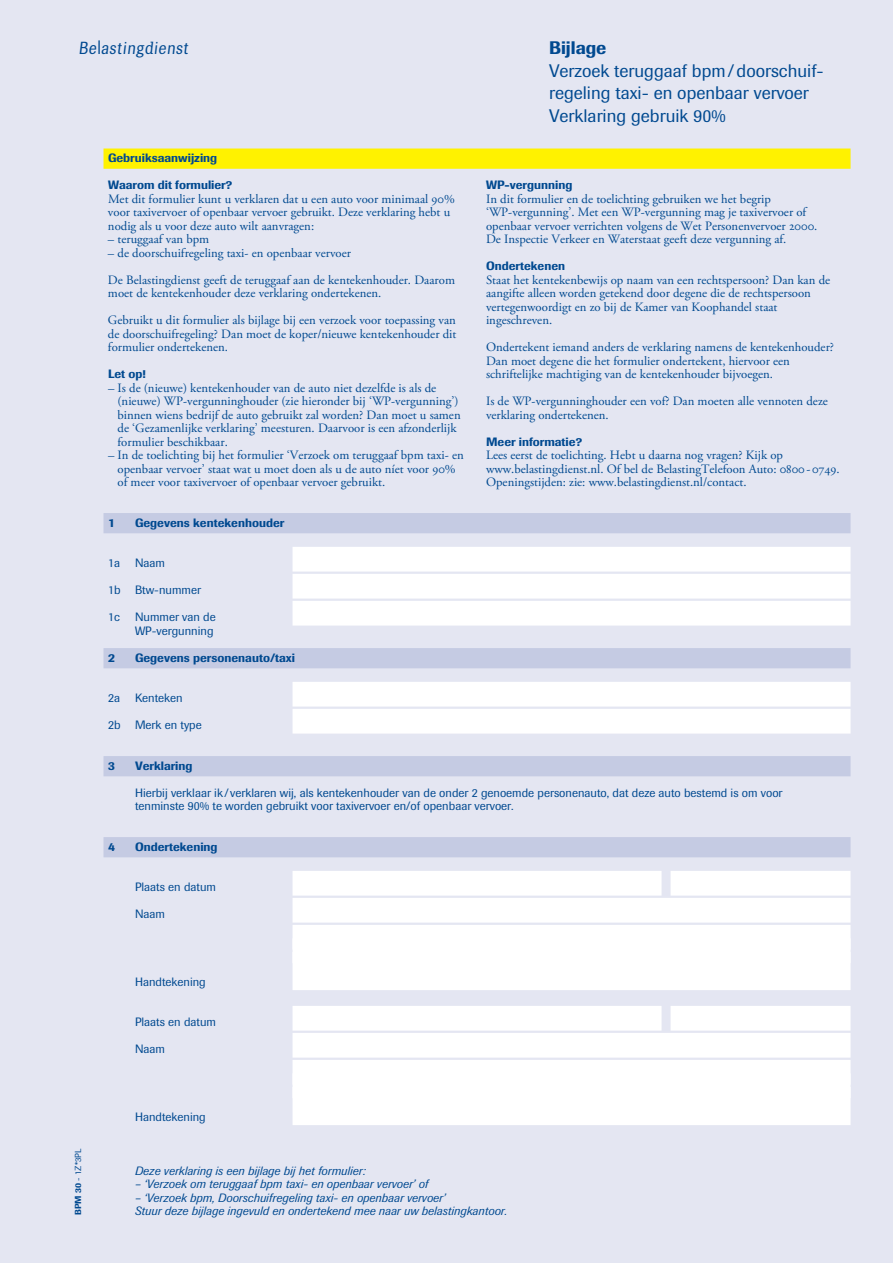
<style>
.page{position:relative;width:893px;height:1263px;background:#e4e6f2}
.page>*{position:absolute;margin:0;border:0;box-sizing:border-box;transform-origin:0 0}
.t1{font:18px/22.5px "Imago BQ";color:#004990}
.t2{font:500 18px "Imago BQ";color:#004990}
.t3{font:17.4px "B Dfont";color:#004990}
.t4{font:12.75px/13.5px "Adobe Garamond Pro";color:#004990}
.t5{font:12px/13.5px "Imago BQ";color:#004990}
.t6{font:italic 12px/13.5px "Imago BQ";color:#004990}
.t7{font:500 12px "Imago BQ";color:#004990}
.t8{font:8.7px "Imago BQ";color:#004990}
.s1{font-family:"Adobe Garamond Exp"}
.s2{font-weight:500}
</style>
<div class="page">
<div style="left:104px;top:148px;width:746px;height:21px;background:#fff200"></div>
<div style="left:104px;top:513px;width:746px;height:20px;background:#c5cbe3"></div>
<div style="left:292px;top:547px;width:558px;height:25px;background:#fff"></div>
<div style="left:292px;top:574px;width:558px;height:24px;background:#fff"></div>
<div style="left:292px;top:601px;width:558px;height:25px;background:#fff"></div>
<div style="left:104px;top:648px;width:746px;height:20px;background:#c5cbe3"></div>
<div style="left:292px;top:682px;width:558px;height:24px;background:#fff"></div>
<div style="left:292px;top:709px;width:558px;height:25px;background:#fff"></div>
<div style="left:104px;top:756px;width:746px;height:20px;background:#c5cbe3"></div>
<div style="left:104px;top:837px;width:746px;height:20px;background:#c5cbe3"></div>
<div style="left:292px;top:871px;width:370px;height:25px;background:#fff"></div>
<div style="left:670px;top:871px;width:180px;height:25px;background:#fff"></div>
<div style="left:292px;top:898px;width:558px;height:25px;background:#fff"></div>
<div style="left:292px;top:925px;width:558px;height:25px;background:#fff"></div>
<div style="left:292px;top:938px;width:558px;height:25px;background:#fff"></div>
<div style="left:292px;top:952px;width:558px;height:38px;background:#fff"></div>
<div style="left:292px;top:1006px;width:370px;height:25px;background:#fff"></div>
<div style="left:670px;top:1006px;width:180px;height:25px;background:#fff"></div>
<div style="left:292px;top:1033px;width:558px;height:25px;background:#fff"></div>
<div style="left:292px;top:1060px;width:558px;height:25px;background:#fff"></div>
<div style="left:292px;top:1073px;width:558px;height:25px;background:#fff"></div>
<div style="left:292px;top:1087px;width:558px;height:38px;background:#fff"></div>
<h2 class="t3" style="left:80px;top:37px;width:110px">12345</h2>
<h1 class="t2" style="left:549px;top:37px;width:59px">Bijlage</h1>
<h1 class="t1" style="left:549px;top:61px;width:276px">Verzoek teruggaaf bpm / doorschuif&shy;regeling taxi- en openbaar vervoer<br>Verklaring gebruik 90%</h1>
<p class="t7" style="left:108px;top:151px;width:111px">Gebruiksaanwijzing</p>
<p class="t7" style="left:108px;top:178px;width:126px">Waarom dit formulier?</p>
<p class="t4" style="left:108px;top:192px;width:348px">Met dit formulier kunt u verklaren dat u een auto voor minimaal <span class="s1">90</span>% voor taxivervoer of openbaar vervoer gebruikt. Deze verklaring hebt u nodig als u voor deze auto wilt aanvragen:</p>
<p class="t4" style="left:108px;top:233px;width:103px">– teruggaaf van bpm</p>
<p class="t4" style="left:108px;top:240px;width:349px;line-height:27px">– de doorschuifregeling taxi- en openbaar vervoer<br>De Belastingdienst geeft de teruggaaf aan de kentekenhouder. Daarom</p>
<p class="t4" style="left:108px;top:280px;width:349px;line-height:27px">moet de kentekenhouder deze verklaring ondertekenen.<br>Gebruikt u dit formulier als bijlage bij een verzoek voor toepassing van</p>
<p class="t4" style="left:108px;top:327px;width:350px">de doorschuifregeling? Dan moet de koper/nieuwe kentekenhouder dit formulier ondertekenen.</p>
<p class="t7" style="left:108px;top:367px;width:39px">Let op!</p>
<p class="t4" style="left:118px;top:381px;width:345px;text-indent:-10px">– Is de (nieuwe) kentekenhouder van de auto niet dezelfde is als de (nieuwe) WP-vergunninghouder (zie hieronder bij ‘WP-vergunning’) binnen wiens bedrijf de auto gebruikt zal worden? Dan moet u samen de ‘Gezamenlijke verklaring’ meesturen. Daarvoor is een afzonderlijk formulier beschikbaar.</p>
<p class="t4" style="left:118px;top:449px;width:348px;text-indent:-10px">– In de toelichting bij het formulier ‘Verzoek om teruggaaf bpm taxi- en openbaar vervoer’ staat wat u moet doen als u de auto níet voor <span class="s1">90</span>% of meer voor taxivervoer of openbaar vervoer gebruikt.</p>
<p class="t7" style="left:486px;top:178px;width:88px">WP-vergunning</p>
<p class="t4" style="left:486px;top:192px;width:333px">In dit formulier en de toelichting gebruiken we het begrip ‘WP-vergunning’. Met een WP-vergunning mag je taxivervoer of openbaar vervoer verrichten volgens de Wet Personenvervoer <span class="s1">2000</span>.<br>De Inspectie Verkeer en Waterstaat geeft deze vergunning af.</p>
<p class="t7" style="left:486px;top:259px;width:81px">Ondertekenen</p>
<p class="t4" style="left:486px;top:273px;width:346px">Staat het kentekenbewijs op naam van een rechtspersoon? Dan kan de aangifte alleen worden getekend door degene die de rechtspersoon vertegenwoordigt en zo bij de Kamer van Koophandel staat ingeschreven.</p>
<p class="t4" style="left:486px;top:341px;width:349px">Ondertekent iemand anders de verklaring namens de kentekenhouder?<br>Dan moet degene die het formulier ondertekent, hiervoor een schriftelijke machtiging van de kentekenhouder bijvoegen.</p>
<p class="t4" style="left:486px;top:395px;width:343px">Is de WP-vergunninghouder een vof? Dan moeten alle vennoten deze verklaring ondertekenen.</p>
<p class="t7" style="left:486px;top:434px;width:98px">Meer informatie?</p>
<p class="t4" style="left:486px;top:449px;width:355px">Lees eerst de toelichting. Hebt u daarna nog vragen? Kijk op www.belastingdienst.nl. Of bel de BelastingTelefoon Auto: <span class="s1">0800</span> - <span class="s1">0749</span>.<br>Openingstijden: zie: www.belastingdienst.nl/contact.</p>
<p class="t7" style="left:108px;top:515px;width:8px">1</p>
<p class="t7" style="left:135px;top:515px;width:151px">Gegevens kentekenhouder</p>
<p class="t5" style="left:108px;top:557px;width:13px">1a</p>
<p class="t5" style="left:135px;top:557px;width:31px">Naam</p>
<p class="t5" style="left:108px;top:584px;width:95px">1b Btw-nummer</p>
<p class="t5" style="left:108px;top:611px;width:13px">1c</p>
<p class="t5" style="left:135px;top:611px;width:82px">Nummer van de<br>WP-vergunning</p>
<p class="t7" style="left:108px;top:650px;width:8px">2</p>
<p class="t7" style="left:135px;top:650px;width:162px">Gegevens personenauto/taxi</p>
<p class="t5" style="left:108px;top:692px;width:13px">2a</p>
<p class="t5" style="left:135px;top:692px;width:49px">Kenteken</p>
<p class="t5" style="left:108px;top:719px;width:95px">2b Merk en type</p>
<p class="t7" style="left:108px;top:758px;width:8px">3</p>
<p class="t7" style="left:135px;top:758px;width:59px">Verklaring</p>
<p class="t5" style="left:135px;top:787px;width:649px">Hierbij verklaar ik / verklaren wij, als kentekenhouder van de onder 2 genoemde personenauto, dat deze auto bestemd is om voor tenminste 90% te worden gebruikt voor taxivervoer en/of openbaar vervoer.</p>
<p class="t7" style="left:108px;top:839px;width:8px">4</p>
<p class="t7" style="left:135px;top:839px;width:84px">Ondertekening</p>
<p class="t5" style="left:135px;top:881px;width:83px">Plaats en datum</p>
<p class="t5" style="left:135px;top:908px;width:31px">Naam</p>
<p class="t5" style="left:135px;top:976px;width:72px">Handtekening</p>
<p class="t5" style="left:135px;top:1016px;width:83px">Plaats en datum</p>
<p class="t5" style="left:135px;top:1043px;width:31px">Naam</p>
<p class="t8" style="left:75px;top:1215px;width:68px;rotate:-90deg"><span class="s2">BPM 30</span> - 1Z*3PL</p>
<p class="t5" style="left:135px;top:1111px;width:72px">Handtekening</p>
<p class="t6" style="left:135px;top:1164px;width:232px">Deze verklaring is een bijlage bij het formulier:</p>
<p class="t6" style="left:135px;top:1177px;width:295px">– ‘Verzoek om teruggaaf bpm taxi- en openbaar vervoer’ of</p>
<p class="t6" style="left:135px;top:1191px;width:374px">– ‘Verzoek bpm, Doorschuifregeling taxi- en openbaar vervoer’<br>Stuur deze bijlage ingevuld en ondertekend mee naar uw belastingkantoor.</p>
</div>
